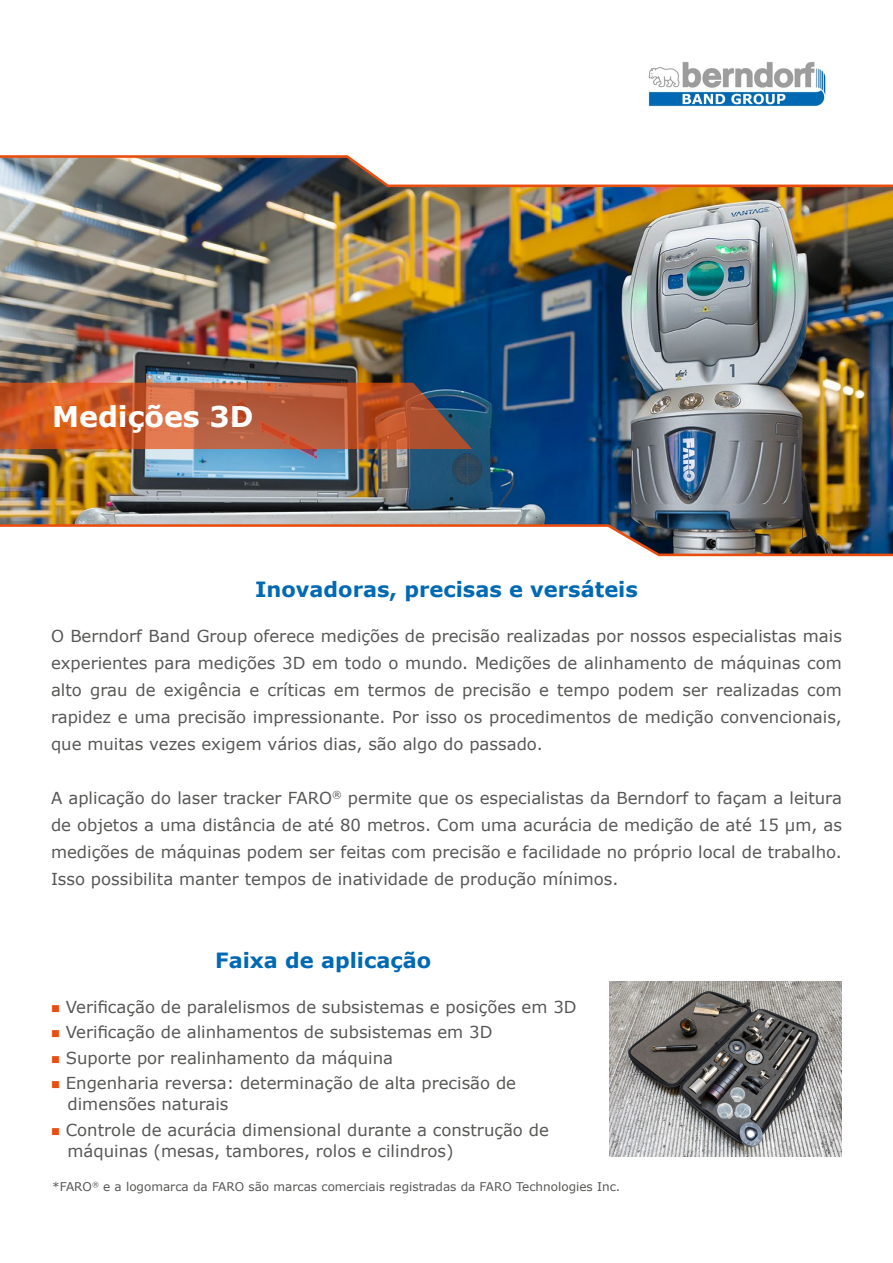
<style>
.page{position:relative;width:893px;height:1263px;background:#fff}
.page>*{position:absolute;margin:0;border:0;box-sizing:border-box;transform-origin:0 0}
.t1{font:700 28.5px "Verdana";color:#fff}
.t2{font:700 21px "Verdana";color:#0069b4}
.t3{font:16.5px/27px "Verdana";color:#575756;text-align:justify}
.t4{font:12px "Verdana";color:#575756}
.s1{color:#e94e0f}
</style>
<div class="page">
<img style="left:0;top:155px;width:893px;height:402px">
<img style="left:609px;top:981px;width:233px;height:175px">
<svg style="left:0;top:383px;width:472px;height:66px;background:#b95b36"></svg>
<img style="left:648px;top:62px;width:178px;height:44px">
<h1 class="t1" style="left:52px;top:396px;width:203px">Medições 3D</h1>
<p class="t2" style="left:255px;top:574px;width:384px">Inovadoras, precisas e versáteis</p>
<p class="t3" style="left:51px;top:622px;width:792px">O Berndorf Band Group oferece medições de precisão realizadas por nossos especialistas mais experientes para medições 3D em todo o mundo. Medições de alinhamento de máquinas com alto grau de exigência e críticas em termos de precisão e tempo podem ser realizadas com rapidez e uma precisão impressionante. Por isso os procedimentos de medição convencionais, que muitas vezes exigem vários dias, são algo do passado.</p>
<p class="t3" style="left:51px;top:784px;width:792px">A aplicação do laser tracker FARO<sup>®</sup> permite que os especialistas da Berndorf to façam a leitura de objetos a uma distância de até 80 metros. Com uma acurácia de medição de até 15 μm, as medições de máquinas podem ser feitas com precisão e facilidade no próprio local de trabalho.<br>Isso possibilita manter tempos de inatividade de produção mínimos.</p>
<p class="t2" style="left:215px;top:945px;width:218px">Faixa de aplicação</p>
<p class="t3" style="left:51px;top:993px;width:527px"><span class="s1">■</span> Verificação de paralelismos de subsistemas e posições em 3D</p>
<p class="t3" style="left:51px;top:1018px;width:443px"><span class="s1">■</span> Verificação de alinhamentos de subsistemas em 3D</p>
<p class="t3" style="left:51px;top:1044px;width:344px"><span class="s1">■</span> Suporte por realinhamento da máquina</p>
<p class="t3" style="left:68px;top:1072px;width:450px;line-height:21px;text-indent:-16px"><span class="s1">■</span> Engenharia reversa: determinação de alta precisão de dimensões naturais</p>
<p class="t3" style="left:68px;top:1119px;width:483px;line-height:21px;text-indent:-16px"><span class="s1">■</span> Controle de acurácia dimensional durante a construção de máquinas (mesas, tambores, rolos e cilindros)</p>
<p class="t4" style="left:52px;top:1179px;width:570px">*FARO<sup>®</sup> e a logomarca da FARO são marcas comerciais registradas da FARO Technologies Inc.</p>
</div>
